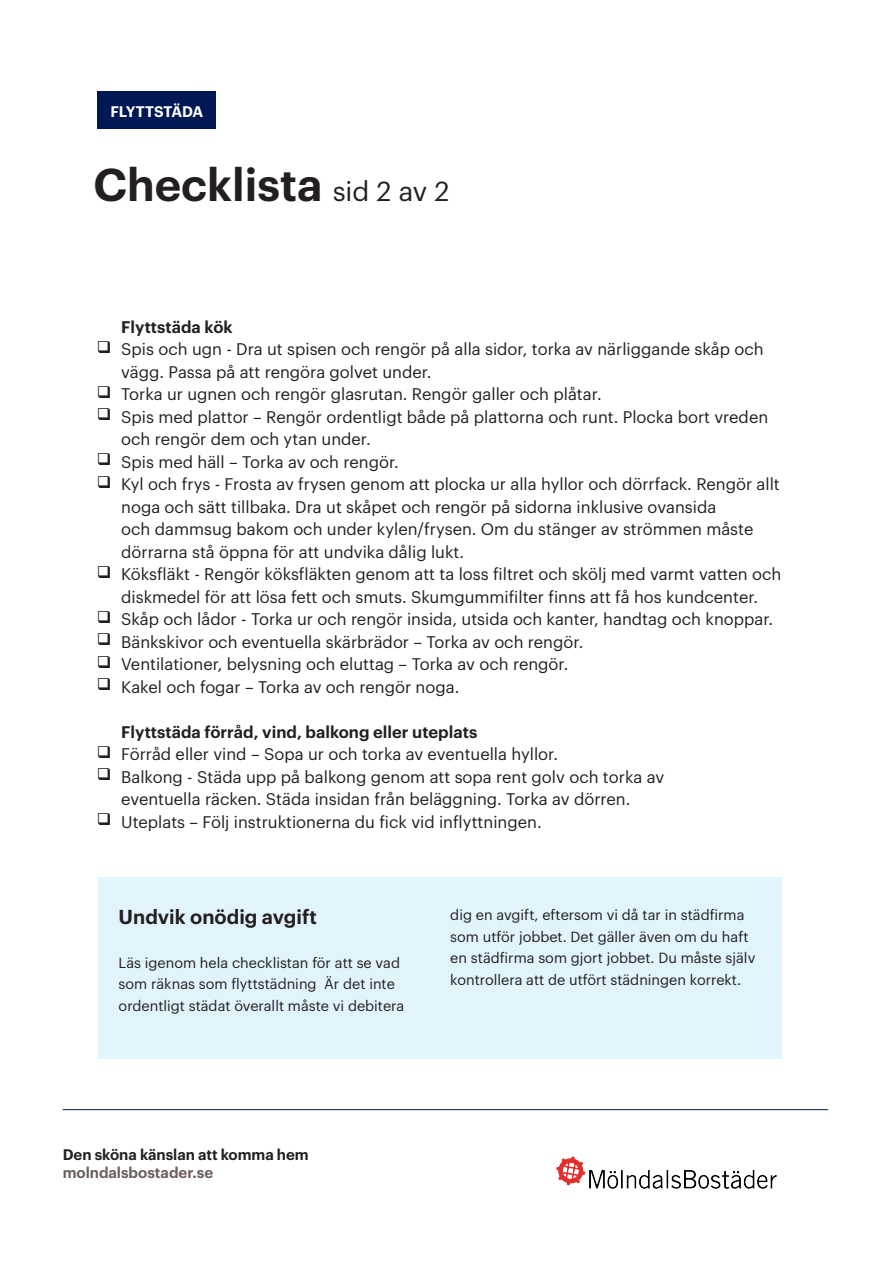
<style>
.page{position:relative;width:893px;height:1263px;background:#fff}
.page>*{position:absolute;margin:0;border:0;box-sizing:border-box;transform-origin:0 0}
.t1{font:600 45px "Graphik";color:#231f20}
.t2{font:600 19.8px "Graphik";color:#231f20}
.t3{font:16.5px/22.5px "Graphik";color:#231f20}
.t4{font:600 16.5px "Graphik";color:#231f20}
.Rubrik_1{font:600 15px/18px "Graphik";color:#231f20}
.Rubrik_1-2{font:600 15px "Graphik";letter-spacing:-.005em;color:#fff}
.t5{font:14.4px/21.6px "Graphik";color:#231f20}
.s1{font-weight:400;font-size:27px}
.s2{color:#6b5e5c}
</style>
<div class="page">
<div style="left:98px;top:91px;width:118px;height:38px;background:#001954"></div>
<div style="left:98px;top:877px;width:684px;height:181px;background:#e1f4fc"></div>
<hr style="left:63px;top:1109px;width:765px;height:1px;background:#001954">
<img style="left:556px;top:1156px;width:221px;height:33px">
<p class="Rubrik_1-2" style="left:111px;top:100px;width:94px">FLYTTSTÄDA</p>
<p class="t1" style="left:94px;top:150px;width:357px">Checklista <span class="s1">sid 2 av 2</span></p>
<p class="t4" style="left:121px;top:314px;width:113px">Flyttstäda kök</p>
<p class="t3" style="left:121px;top:336px;width:644px">Spis och ugn - Dra ut spisen och rengör på alla sidor, torka av närliggande skåp och vägg. Passa på att rengöra golvet under.</p>
<p class="t3" style="left:121px;top:381px;width:482px">Torka ur ugnen och rengör glasrutan. Rengör galler och plåtar.</p>
<p class="t3" style="left:121px;top:404px;width:648px">Spis med plattor – Rengör ordentligt både på plattorna och runt. Plocka bort vreden och rengör dem och ytan under.</p>
<p class="t3" style="left:121px;top:449px;width:279px">Spis med häll – Torka av och rengör.</p>
<p class="t3" style="left:121px;top:471px;width:660px">Kyl och frys - Frosta av frysen genom att plocka ur alla hyllor och dörrfack. Rengör allt noga och sätt tillbaka. Dra ut skåpet och rengör på sidorna inklusive ovansida<br>och dammsug bakom och under kylen/frysen. Om du stänger av strömmen måste dörrarna stå öppna för att undvika dålig lukt.</p>
<p class="t3" style="left:121px;top:561px;width:662px">Köksfläkt - Rengör köksfläkten genom att ta loss filtret och skölj med varmt vatten och diskmedel för att lösa fett och smuts. Skumgummifilter finns att få hos kundcenter.</p>
<p class="t3" style="left:121px;top:606px;width:654px">Skåp och lådor - Torka ur och rengör insida, utsida och kanter, handtag och knoppar.</p>
<p class="t3" style="left:121px;top:629px;width:464px">Bänkskivor och eventuella skärbrädor – Torka av och rengör.</p>
<p class="t3" style="left:121px;top:651px;width:449px">Ventilationer, belysning och eluttag – Torka av och rengör.</p>
<p class="t3" style="left:121px;top:674px;width:340px">Kakel och fogar – Torka av och rengör noga.</p>
<p class="t4" style="left:121px;top:719px;width:358px">Flyttstäda förråd, vind, balkong eller uteplats</p>
<p class="t3" style="left:121px;top:741px;width:438px">Förråd eller vind – Sopa ur och torka av eventuella hyllor.</p>
<p class="t3" style="left:121px;top:764px;width:544px">Balkong - Städa upp på balkong genom att sopa rent golv och torka av eventuella räcken. Städa insidan från beläggning. Torka av dörren.</p>
<p class="t3" style="left:121px;top:809px;width:422px">Uteplats – Följ instruktionerna du fick vid inflyttningen.</p>
<p class="t2" style="left:119px;top:902px;width:200px">Undvik onödig avgift</p>
<p class="t5" style="left:119px;top:950px;width:287px">Läs igenom hela checklistan för att se vad som räknas som flyttstädning Är det inte ordentligt städat överallt måste vi debitera</p>
<p class="t5" style="left:450px;top:903px;width:307px">dig en avgift, eftersom vi då tar in städfirma som utför jobbet. Det gäller även om du haft en städfirma som gjort jobbet. Du måste själv kontrollera att de utfört städningen korrekt.</p>
<p class="Rubrik_1" style="left:63px;top:1144px;width:248px">Den sköna känslan att komma hem <span class="s2">molndalsbostader.se</span></p>
</div>
